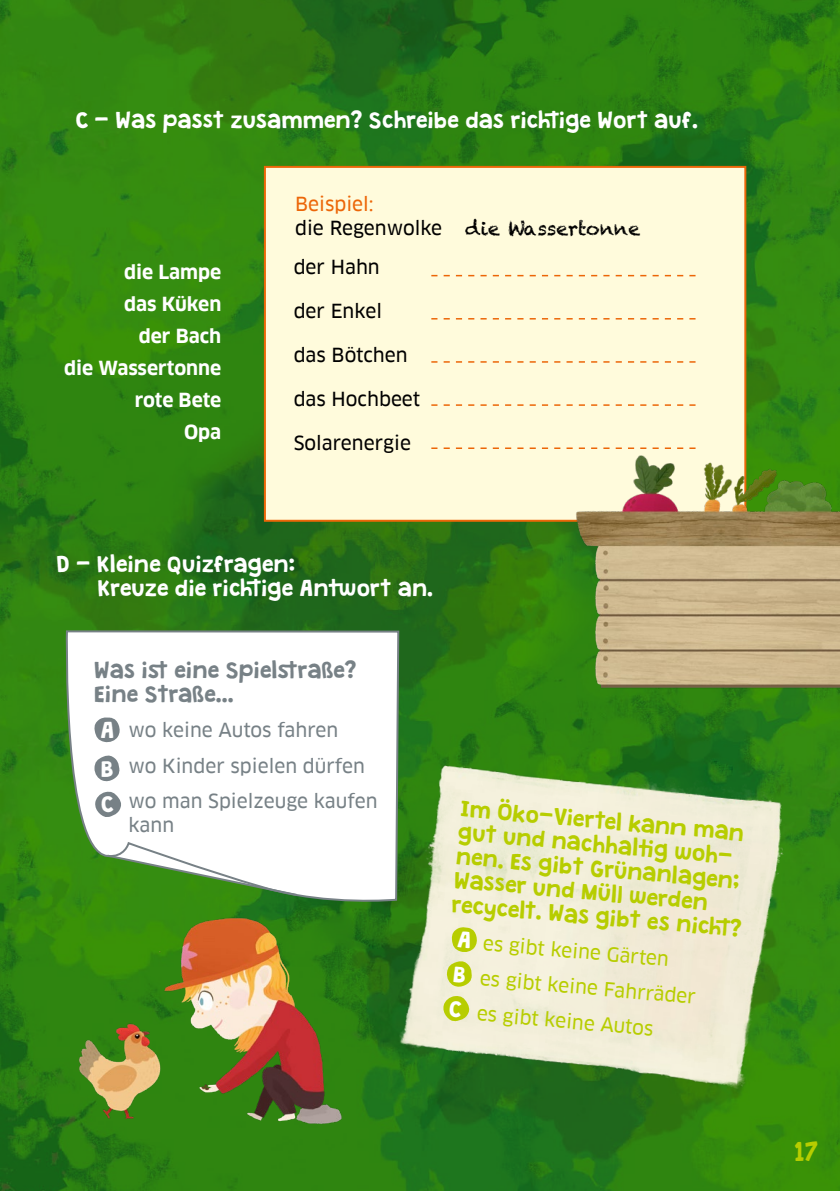
<style>
.page{position:relative;width:840px;height:1191px;background:#fff}
.page>*{position:absolute;margin:0;border:0;box-sizing:border-box;transform-origin:0 0}
.t1{font:24px "Granstander Clean";color:#b7cd00}
.t2{font:20px/24px "Granstander Clean";color:#b7cd00}
.t3{font:20px/24px "Granstander Clean";color:#fff}
.t4{font:20px/24px "Granstander Clean";color:#778186}
.t5{font:19px/35.4px "Clan Pro News";color:#778186}
.t6{font:19px/35.4px "Clan Pro News";color:#b7cd00}
.t7{font:700 19px/32px "Clan Pro";color:#fff;text-align:right}
.t8{font:19px "Clan Pro News";color:#000}
.t9{font:19px "Chalkduster";color:#000}
.t10{font:19px "Clan Pro News";color:#ec6608}
.s1{font-family:"Clan Pro News"}
</style>
<div class="page">
<img style="left:0;top:0;width:839px;height:1191px">
<svg style="left:60px;top:629px;width:340px;height:250px"></svg>
<svg style="left:105px;top:838px;width:113px;height:41px"></svg>
<svg style="left:94px;top:716px;width:26px;height:27px"></svg>
<svg style="left:94px;top:754px;width:26px;height:28px"></svg>
<svg style="left:95px;top:791px;width:27px;height:28px"></svg>
<img style="left:218px;top:677px;width:621px;height:464px">
<div style="left:264px;top:166px;width:482px;height:356px;background:#fffbdc;border:2px solid #ec6608"></div>
<svg style="left:431px;top:404px;width:264px;height:2px"></svg>
<svg style="left:431px;top:318px;width:264px;height:1px"></svg>
<svg style="left:431px;top:361px;width:264px;height:2px"></svg>
<svg style="left:431px;top:275px;width:264px;height:1px"></svg>
<svg style="left:431px;top:447px;width:118px;height:2px"></svg>
<img style="left:59px;top:879px;width:336px;height:278px">
<img style="left:551px;top:432px;width:288px;height:279px">
<svg style="left:446px;top:925px;width:31px;height:62px;background:#d3dd69"></svg>
<svg style="left:442px;top:995px;width:28px;height:27px"></svg>
<p class="t3" style="left:76px;top:109px;width:624px">C - Was passt zusammen? Schreibe das richtige Wort auf.</p>
<p class="t7" style="left:64px;top:256px;width:159px">die Lampe<br>das Küken<br>der Bach<br>die Wassertonne rote Bete<br>Opa</p>
<p class="t10" style="left:295px;top:192px;width:80px">Beispiel:</p>
<p class="t9" style="left:295px;top:217px;width:346px"><span class="s1">die Regenwolke</span> die Wassertonne</p>
<p class="t8" style="left:293px;top:256px;width:87px">der Hahn</p>
<p class="t8" style="left:293px;top:300px;width:90px">der Enkel</p>
<p class="t8" style="left:293px;top:344px;width:115px">das Bötchen</p>
<p class="t8" style="left:293px;top:388px;width:128px">das Hochbeet</p>
<p class="t8" style="left:293px;top:432px;width:119px">Solarenergie</p>
<p class="t3" style="left:98px;top:553px;width:337px;text-indent:-41px">D - Kleine Quizfragen:<br>Kreuze die richtige Antwort an.</p>
<p class="t4" style="left:94px;top:659px;width:264px">Was ist eine Spielstraße?<br>Eine Straße...</p>
<p class="t5" style="left:128px;top:712px;width:250px">wo keine Autos fahren<br>wo Kinder spielen dürfen wo man Spielzeuge kaufen</p>
<p class="t5" style="left:128px;top:807px;width:47px">kann</p>
<p class="t3" style="left:101px;top:711px;width:15px;line-height:39.2px">A<br>B</p>
<p class="t3" style="left:101px;top:793px;width:14px">C</p>
<p class="t2" style="left:461px;top:797px;width:292px;rotate:5deg">Im Öko-Viertel kann man gut und nachhalti g woh&shy;nen. Es gibt Grünanlagen;<br>Wass er und Müll werden recycelt. Was gibt es nicht ?</p>
<p class="t6" style="left:484px;top:925px;width:218px;rotate:5deg">es gibt keine Gärten<br>es gibt keine Fahrräder es gibt keine Autos</p>
<p class="t1" style="left:794px;top:1139px;width:25px">17</p>
</div>
